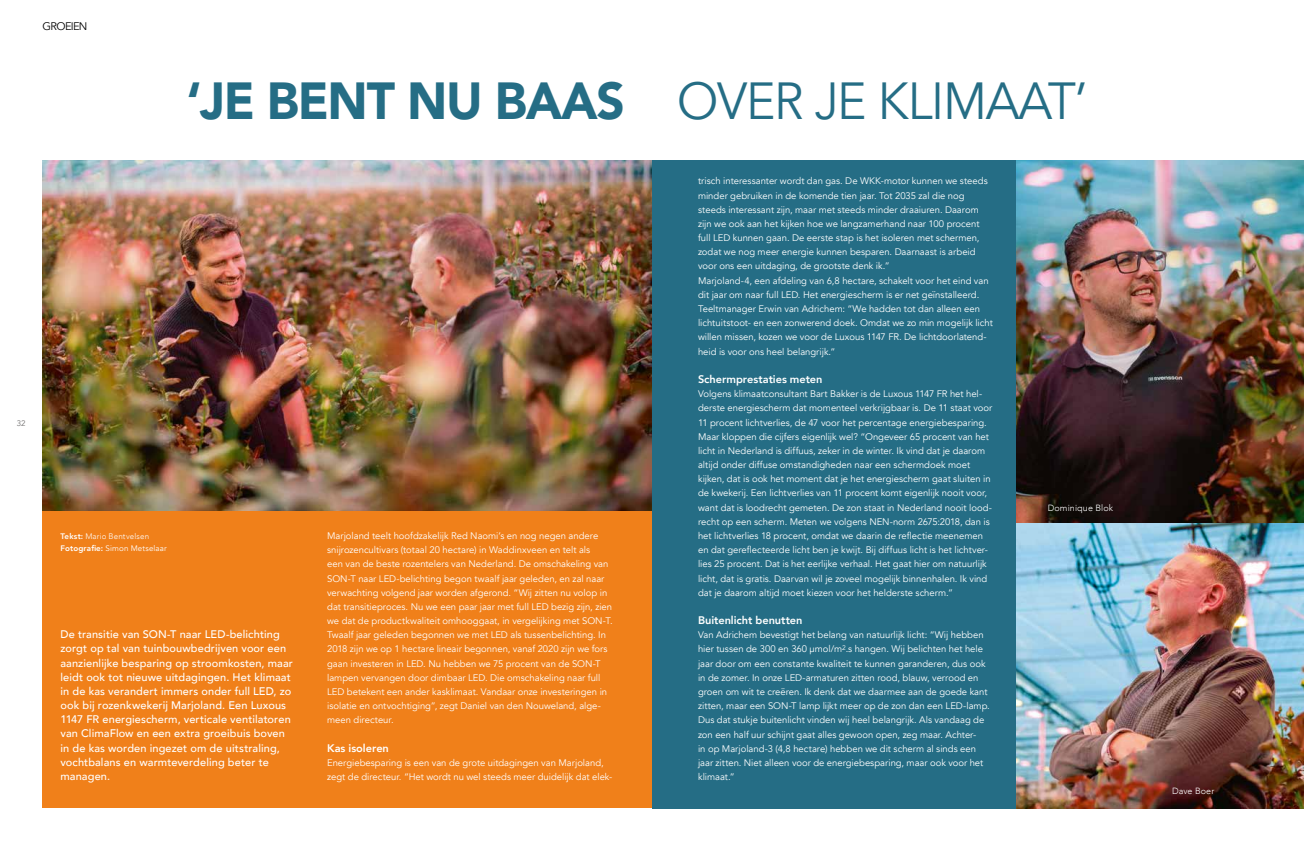
<style>
.page{position:relative;width:1304px;height:851px;background:#fff}
.page>*{position:absolute;margin:0;border:0;box-sizing:border-box;transform-origin:0 0}
.t1{font:52px "Avenir";letter-spacing:-.025em;color:#256d85;scale:.95 1}
.t2{font:500 11px/14.2px "Avenir";letter-spacing:.01em;color:#fff}
.t3{font:800 11px "Avenir";color:#fff}
.t4{font:11px "Avenir";letter-spacing:-.055em;color:#000}
.t5{font:9.5px/14.2px "Avenir";color:#fff}
.t6{font:300 9px "Avenir";letter-spacing:.01em;color:#fff}
.t7{font:800 8px/12px "Avenir";color:#fff}
.t8{font:8px "Avenir";color:#706f6f}
.s1{font-weight:900}
.s2{font-weight:300}
.s3{font-weight:400}
</style>
<div class="page">
<div style="left:43px;top:486px;width:609px;height:322px;background:#f0801a"></div>
<div style="left:652px;top:160px;width:370px;height:648px;background:#256d85"></div>
<img style="left:43px;top:160px;width:609px;height:350px">
<img style="left:1016px;top:160px;width:288px;height:363px">
<img style="left:1016px;top:523px;width:288px;height:285px">
<p class="t4" style="left:43px;top:20px;width:47px">GROEIEN</p>
<h1 class="t1" style="left:187px;top:70px;width:950px"><span class="s1">‘JE BENT NU BAAS</span> OVER JE KLIMAAT’</h1>
<p class="t8" style="left:17px;top:418px;width:10px">32</p>
<p class="t7" style="left:60px;top:530px;width:108px">Tekst: <span class="s2">Mario Bentvelsen<br></span>Fotografie: <span class="s3">Simon Metselaar</span></p>
<p class="t2" style="left:60px;top:626px;width:234px">De transitie van SON-T naar LED-belichting zorgt op tal van tuinbouwbedrijven voor een aanzienlijke besparing op stroomkosten, maar leidt ook tot nieuwe uitdagingen. Het klimaat in de kas verandert immers onder full LED, zo ook bij rozenkwekerij Marjoland. Een Luxous 1147 FR energiescherm, verticale ventilatoren van ClimaFlow en een extra groeibuis boven in de kas worden ingezet om de uitstraling, vochtbalans en warmteverdeling beter te managen.</p>
<p class="t5" style="left:327px;top:528px;width:287px">Marjoland teelt hoofdzakelijk Red Naomi’s en nog negen andere snijrozencultivars (totaal 20 hectare) in Waddinxveen en telt als<br>een van de beste rozentelers van Nederland. De omschakeling van SON-T naar LED-belichting begon twaalf jaar geleden, en zal naar verwachting volgend jaar worden afgerond. “Wij zitten nu volop in dat transitieproces. Nu we een paar jaar met full LED bezig zijn, zien we dat de productkwaliteit omhooggaat, in vergelijking met SON-T.<br>Twaalf jaar geleden begonnen we met LED als tussenbelichting. In 2018 zijn we op 1 hectare lineair begonnen, vanaf 2020 zijn we fors gaan investeren in LED. Nu hebben we 75 procent van de SON-T lampen vervangen door dimbaar LED. Die omschakeling naar full LED betekent een ander kasklimaat. Vandaar onze investeringen in isolatie en ontvochtiging”, zegt Daniel van den Nouweland, alge&shy;meen directeur.</p>
<p class="t3" style="left:327px;top:739px;width:63px">Kas isoleren</p>
<p class="t5" style="left:327px;top:755px;width:287px">Energiebesparing is een van de grote uitdagingen van Marjoland, zegt de directeur. “Het wordt nu wel steeds meer duidelijk dat elek-</p>
<p class="t5" style="left:698px;top:174px;width:296px">trisch interessanter wordt dan gas. De WKK-motor kunnen we steeds minder gebruiken in de komende tien jaar. Tot 2035 zal die nog steeds interessant zijn, maar met steeds minder draaiuren. Daarom zijn we ook aan het kijken hoe we langzamerhand naar 100 procent full LED kunnen gaan. De eerste stap is het isoleren met schermen, zodat we nog meer energie kunnen besparen. Daarnaast is arbeid voor ons een uitdaging, de grootste denk ik.”<br>Marjoland-4, een afdeling van 6,8 hectare, schakelt voor het eind van dit jaar om naar full LED. Het energiescherm is er net geïnstalleerd.<br>Teeltmanager Erwin van Adrichem: “We hadden tot dan alleen een lichtuitstoot- en een zonwerend doek. Omdat we zo min mogelijk licht willen missen, kozen we voor de Luxous 1147 FR. De lichtdoorlatend&shy;heid is voor ons heel belangrijk.”</p>
<p class="t3" style="left:698px;top:370px;width:126px">Schermprestaties meten</p>
<p class="t5" style="left:698px;top:387px;width:296px">Volgens klimaatconsultant Bart Bakker is de Luxous 1147 FR het hel&shy;derste energiescherm dat momenteel verkrijgbaar is. De 11 staat voor 11 procent lichtverlies, de 47 voor het percentage energiebesparing.<br>Maar kloppen die cijfers eigenlijk wel? “Ongeveer 65 procent van het licht in Nederland is diffuus, zeker in de winter. Ik vind dat je daarom altijd onder diffuse omstandigheden naar een schermdoek moet kijken, dat is ook het moment dat je het energiescherm gaat sluiten in de kwekerij. Een lichtverlies van 11 procent komt eigenlijk nooit voor, want dat is loodrecht gemeten. De zon staat in Nederland nooit lood&shy;recht op een scherm. Meten we volgens NEN-norm 2675:2018, dan is het lichtverlies 18 procent, omdat we daarin de reflectie meenemen en dat gereflecteerde licht ben je kwijt. Bij diffuus licht is het lichtver&shy;lies 25 procent. Dat is het eerlijke verhaal. Het gaat hier om natuurlijk licht, dat is gratis. Daarvan wil je zoveel mogelijk binnenhalen. Ik vind dat je daarom altijd moet kiezen voor het helderste scherm.”</p>
<p class="t3" style="left:698px;top:611px;width:106px">Buitenlicht benutten</p>
<p class="t5" style="left:698px;top:628px;width:293px">Van Adrichem bevestigt het belang van natuurlijk licht: “Wij hebben hier tussen de 300 en 360 µmol/m<sup>2</sup>.s hangen. Wij belichten het hele jaar door om een constante kwaliteit te kunnen garanderen, dus ook in de zomer. In onze LED-armaturen zitten rood, blauw, verrood en groen om wit te creëren. Ik denk dat we daarmee aan de goede kant zitten, maar een SON-T lamp lijkt meer op de zon dan een LED-lamp.<br>Dus dat stukje buitenlicht vinden wij heel belangrijk. Als vandaag de zon een half uur schijnt gaat alles gewoon open, zeg maar. Achter-<br>in op Marjoland-3 (4,8 hectare) hebben we dit scherm al sinds een jaar zitten. Niet alleen voor de energiebesparing, maar ook voor het klimaat.”</p>
<p class="t6" style="left:1048px;top:502px;width:67px">Dominique Blok</p>
<p class="t6" style="left:1172px;top:785px;width:44px">Dave Boer</p>
</div>
